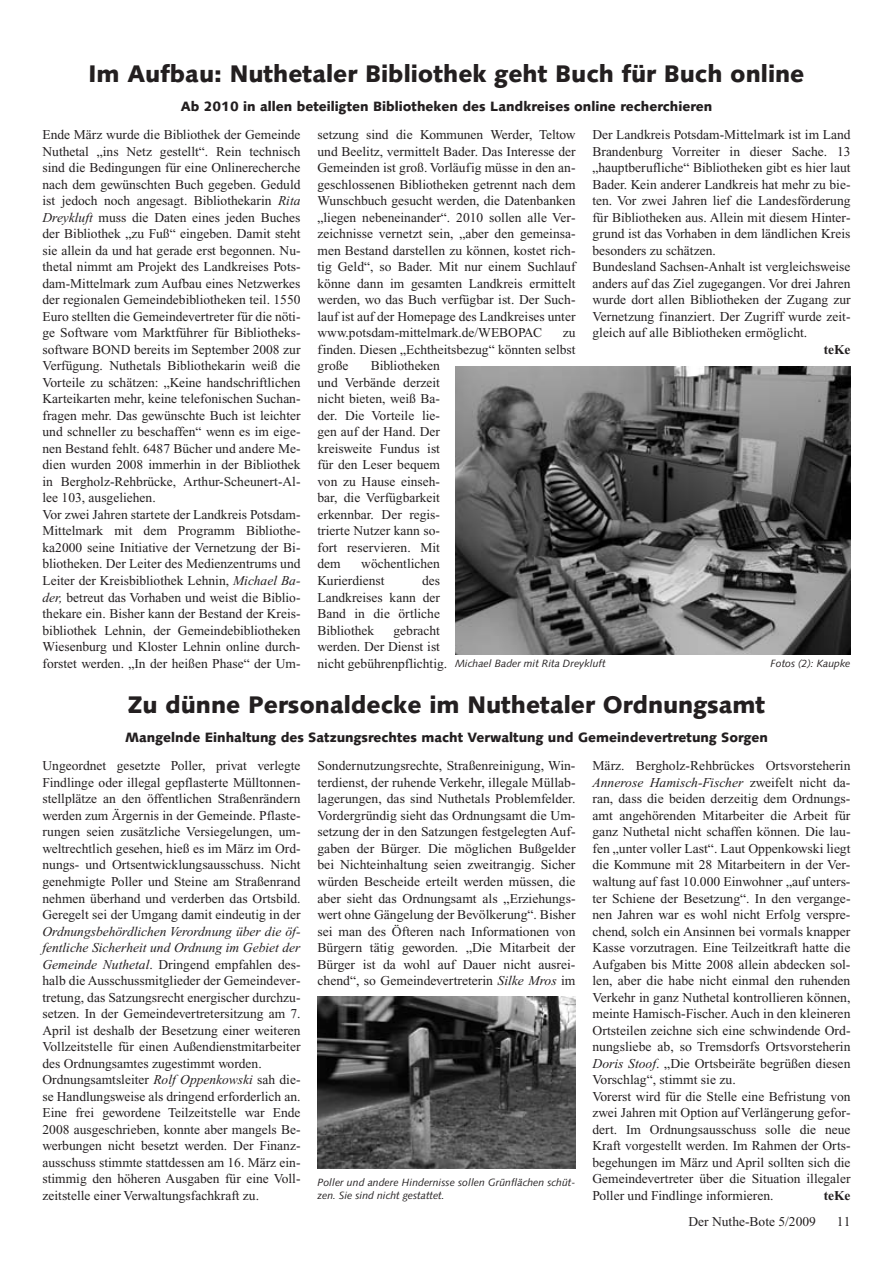
<style>
.page{position:relative;width:893px;height:1263px;background:#fff}
.page>*{position:absolute;margin:0;border:0;box-sizing:border-box;transform-origin:0 0}
.t1{font:900 24px "Syntax";color:#231f20}
.t2{font:13.5px/16.5px "Times New Roman";color:#231f20}
.t3{font:900 13.5px "Syntax";color:#231f20}
.t4{font:700 13.5px "Times New Roman";color:#231f20}
.t5{font:italic 10.5px/13.5px "Syntax";color:#231f20}
.s1{font-style:italic}
.s2{color:#fff}
</style>
<div class="page">
<img style="left:455px;top:366px;width:395px;height:288px">
<img style="left:317px;top:996px;width:258px;height:173px">
<h1 class="t1" style="left:89px;top:62px;width:717px">Im Aufbau: Nuthetaler Bibliothek geht Buch für Buch online</h1>
<p class="t3" style="left:181px;top:100px;width:533px">Ab 2010 in allen beteiligten Bibliotheken des Landkreises online recherchieren</p>
<p class="t2" style="left:43px;top:128px;width:260px">Ende März wurde die Bibliothek der Gemeinde Nuthetal „ins Netz gestellt“. Rein technisch sind die Bedingungen für eine Onlinerecherche nach dem gewünschten Buch gegeben. Geduld ist jedoch noch angesagt. Bibliothekarin <span class="s1">Rita Dreykluft</span> muss die Daten eines jeden Buches der Bibliothek „zu Fuß“ eingeben. Damit steht sie allein da und hat gerade erst begonnen. Nu&shy;thetal nimmt am Projekt des Landkreises Pots&shy;dam-Mittelmark zum Aufbau eines Netzwerkes der regionalen Gemeindebibliotheken teil. 1550<br>Euro stellten die Gemeindevertreter für die nöti&shy;ge Software vom Marktführer für Bibliotheks&shy;software BOND bereits im September 2008 zur Verfügung. Nuthetals Bibliothekarin weiß die Vorteile zu schätzen: „Keine handschriftlichen Karteikarten mehr, keine telefonischen Suchan&shy;fragen mehr. Das gewünschte Buch ist leichter und schneller zu beschaffen“ wenn es im eige&shy;nen Bestand fehlt. 6487 Bücher und andere Me&shy;dien wurden 2008 immerhin in der Bibliothek in Bergholz-Rehbrücke, Arthur-Scheunert-Al&shy;lee 103, ausgeliehen.<br>Vor zwei Jahren startete der Landkreis Potsdam-Mittelmark mit dem Programm Bibliothe&shy;ka2000 seine Initiative der Vernetzung der Bi&shy;bliotheken. Der Leiter des Medienzentrums und Leiter der Kreisbibliothek Lehnin, <span class="s1">Michael Ba&shy;der,</span> betreut das Vorhaben und weist die Biblio&shy;thekare ein. Bisher kann der Bestand der Kreis&shy;bibliothek Lehnin, der Gemeindebibliotheken Wiesenburg und Kloster Lehnin online durch&shy;forstet werden. „In der heißen Phase“ der Um-</p>
<p class="t2" style="left:317px;top:128px;width:260px;text-align:justify">setzung sind die Kommunen Werder, Teltow und Beelitz, vermittelt Bader. Das Interesse der Gemeinden ist groß. Vorläufig müsse in den an&shy;geschlossenen Bibliotheken getrennt nach dem Wunschbuch gesucht werden, die Datenbanken „liegen nebeneinander“. 2010 sollen alle Ver&shy;zeichnisse vernetzt sein, „aber den gemeinsa&shy;men Bestand darstellen zu können, kostet rich&shy;tig Geld“, so Bader. Mit nur einem Suchlauf könne dann im gesamten Landkreis ermittelt werden, wo das Buch verfügbar ist. Der Such&shy;lauf ist auf der Homepage des Landkreises unter www.potsdam-mittelmark.de/WEBOPAC</p>
<p class="t2" style="left:592px;top:128px;width:260px">Der Landkreis Potsdam-Mittelmark ist im Land Brandenburg Vorreiter in dieser Sache. 13 „hauptberufliche“ Bibliotheken gibt es hier laut Bader. Kein anderer Landkreis hat mehr zu bie&shy;ten. Vor zwei Jahren lief die Landesförderung für Bibliotheken aus. Allein mit diesem Hinter&shy;grund ist das Vorhaben in dem ländlichen Kreis besonders zu schätzen.<br>Bundesland Sachsen-Anhalt ist vergleichsweise anders auf das Ziel zugegangen. Vor drei Jahren wurde dort allen Bibliotheken der Zugang zur Vernetzung finanziert. Der Zugriff wurde zeit&shy;gleich auf alle Bibliotheken ermöglicht.</p>
<p class="t4" style="left:824px;top:344px;width:28px">teKe</p>
<p class="t2" style="left:317px;top:326px;width:260px;text-align:justify;text-indent:245px">zu finden. Diesen „Echtheitsbezug“ könnten selbst große</p>
<p class="t2" style="left:317px;top:359px;width:124px;text-align:justify;text-indent:53px">Bibliotheken und Verbände derzeit nicht bieten, weiß Ba&shy;der. Die Vorteile lie&shy;gen auf der Hand. Der kreisweite Fundus ist für den Leser bequem von zu Hause einseh&shy;bar, die Verfügbarkeit erkennbar. Der regis&shy;trierte Nutzer kann so&shy;fort reservieren. Mit dem</p>
<p class="t2" style="left:317px;top:557px;width:124px;text-indent:44px">wöchentlichen<br>Kurierdienst</p>
<p class="t2" style="left:317px;top:574px;width:124px;text-align:justify;text-indent:105px">des Landkreises kann der Band in die örtliche Bibliothek</p>
<p class="t2" style="left:317px;top:623px;width:131px;text-indent:76px">gebracht werden. Der Dienst ist nicht gebührenpflichtig.</p>
<p class="t5" style="left:455px;top:657px;width:152px">Michael Bader mit Rita Dreykluft</p>
<p class="t5" style="left:771px;top:657px;width:81px">Fotos (2): Kaupke</p>
<h1 class="t1" style="left:128px;top:693px;width:639px">Zu dünne Personaldecke im Nuthetaler Ordnungsamt</h1>
<p class="t3" style="left:125px;top:731px;width:644px">Mangelnde Einhaltung des Satzungsrechtes macht Verwaltung und Gemeindevertretung Sorgen</p>
<p class="t2" style="left:43px;top:759px;width:260px;text-align:justify">Ungeordnet gesetzte Poller, privat verlegte Findlinge oder illegal gepflasterte Mülltonnen&shy;stellplätze an den öffentlichen Straßenrändern werden zum Ärgernis in der Gemeinde. Pflaste&shy;rungen seien zusätzliche Versiegelungen, um&shy;weltrechtlich gesehen, hieß es im März im Ord&shy;nungs- und Ortsentwicklungsausschuss. Nicht genehmigte Poller und Steine am Straßenrand nehmen überhand und verderben das Ortsbild.<br>Geregelt sei der Umgang damit eindeutig in der</p>
<p class="t2" style="left:43px;top:924px;width:260px"><span class="s1">Ordnungsbehördlichen Verordnung über die öf&shy;fentliche Sicherheit und Ordnung im Gebiet der Gemeinde Nuthetal</span>. Dringend empfahlen des&shy;halb die Ausschussmitglieder der Gemeindever&shy;tretung, das Satzungsrecht energischer durchzu&shy;setzen. In der Gemeindevertretersitzung am 7.<br>April ist deshalb der Besetzung einer weiteren Vollzeitstelle für einen Außendienstmitarbeiter des Ordnungsamtes zugestimmt worden.<br>Ordnungsamtsleiter <span class="s1">Rolf Oppenkowski</span> sah die&shy;se Handlungsweise als dringend erforderlich an.<br>Eine frei gewordene Teilzeitstelle war Ende 2008 ausgeschrieben, konnte aber mangels Be&shy;werbungen nicht besetzt werden. Der Finanz&shy;ausschuss stimmte stattdessen am 16. März ein&shy;stimmig den höheren Ausgaben für eine Voll&shy;zeitstelle einer Verwaltungsfachkraft zu.</p>
<p class="t2" style="left:317px;top:759px;width:260px;text-align:justify">Sondernutzungsrechte, Straßenreinigung, Win&shy;terdienst, der ruhende Verkehr, illegale Müllab&shy;lagerungen, das sind Nuthetals Problemfelder.<br>Vordergründig sieht das Ordnungsamt die Um&shy;setzung der in den Satzungen festgelegten Auf&shy;gaben der Bürger. Die möglichen Bußgelder bei Nichteinhaltung seien zweitrangig. Sicher würden Bescheide erteilt werden müssen, die aber sieht das Ordnungsamt als „Erziehungs&shy;wert ohne Gängelung der Bevölkerung“. Bisher sei man des Öfteren nach Informationen von Bürgern tätig geworden. „Die Mitarbeit der Bürger ist da wohl auf Dauer nicht ausrei&shy;chend“, so Gemeindevertreterin <span class="s1">Silke Mros</span> im</p>
<p class="t2" style="left:592px;top:759px;width:260px">März. Bergholz-Rehbrückes Ortsvorsteherin <span class="s1">Annerose Hamisch-Fischer</span> zweifelt nicht da&shy;ran, dass die beiden derzeitig dem Ordnungs&shy;amt angehörenden Mitarbeiter die Arbeit für ganz Nuthetal nicht schaffen können. Die lau&shy;fen „unter voller Last“. Laut Oppenkowski liegt die Kommune mit 28 Mitarbeitern in der Ver&shy;waltung auf fast 10.000 Einwohner „auf unters&shy;ter Schiene der Besetzung“. In den vergange&shy;nen Jahren war es wohl nicht Erfolg verspre&shy;chend, solch ein Ansinnen bei vormals knapper Kasse vorzutragen. Eine Teilzeitkraft hatte die Aufgaben bis Mitte 2008 allein abdecken sol&shy;len, aber die habe nicht einmal den ruhenden Verkehr in ganz Nuthetal kontrollieren können, meinte Hamisch-Fischer. Auch in den kleineren Ortsteilen zeichne sich eine schwindende Ord&shy;nungsliebe ab, so Tremsdorfs Ortsvorsteherin <span class="s1">Doris Stoof</span>. „Die Ortsbeiräte begrüßen diesen Vorschlag“, stimmt sie zu.<br>Vorerst wird für die Stelle eine Befristung von zwei Jahren mit Option auf Verlängerung gefor&shy;dert. Im Ordnungsausschuss solle die neue Kraft vorgestellt werden. Im Rahmen der Orts&shy;begehungen im März und April sollten sich die Gemeindevertreter über die Situation illegaler Poller und Findlinge informieren.</p>
<p class="t5" style="left:317px;top:1176px;width:259px">Poller und andere Hindernisse sollen Grünflächen schüt&shy;zen. Sie sind nicht gestattet.</p>
<p class="t4" style="left:824px;top:1190px;width:28px">teKe</p>
<p class="t2" style="left:688px;top:1214px;width:163px">Der Nuthe-Bote 5/2009<span class="s2">mm</span>11</p>
</div>
